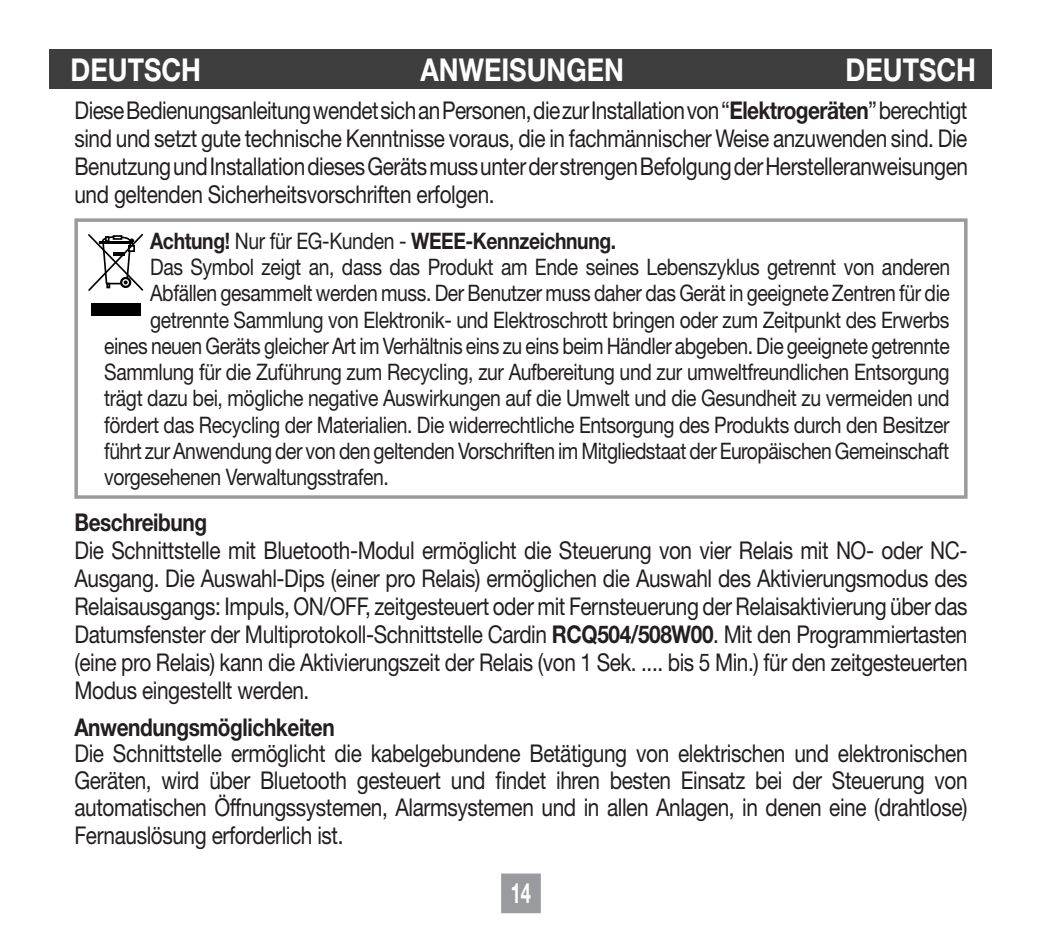
<style>
.page{position:relative;width:1042px;height:943px;background:#fff}
.page>*{position:absolute;margin:0;border:0;box-sizing:border-box;transform-origin:0 0}
.t1{font:700 31.5px "Helvetica Neue LT Std";color:#fff;scale:.85 1}
.t2{font:700 28px "Helvetica Neue LT Std";color:#fff;scale:.65 1}
.t3{font:24.5px/28px "Helvetica Neue LT Std";letter-spacing:-.02em;color:#231f20;text-align:justify;scale:.85 1}
.t4{font:700 24.5px "Helvetica Neue LT Std";letter-spacing:-.02em;color:#231f20;scale:.85 1}
.t5{font:22.75px "Helvetica Neue LT Std";letter-spacing:-.02em;color:#231f20;scale:.85 1}
.t6{font:700 22.75px "Helvetica Neue LT Std";letter-spacing:-.02em;color:#231f20;scale:.85 1}
.s1{font-weight:700}
.s2{font-weight:400}
</style>
<div class="page">
<div style="left:501px;top:873px;width:40px;height:40px;background:#999b9e;border:4px solid #999b9e"></div>
<div style="left:74px;top:218px;width:893px;height:281px;border:4px solid #999b9e"></div>
<svg style="left:88px;top:234px;width:56px;height:82px"></svg>
<div style="left:50px;top:50px;width:942px;height:39px;background:#3e3e3f"></div>
<p class="t1" style="left:71px;top:50px;width:155px">DEUTSCH</p>
<p class="t1" style="left:420px;top:50px;width:241px">ANWEISUNGEN</p>
<p class="t1" style="left:845px;top:50px;width:155px">DEUTSCH</p>
<p class="t3" style="left:74px;top:96px;width:1052px">Diese Bedienungsanleitung wendet sich an Personen, die zur Installation von “<span class="s1">Elektrogeräten</span>” berechtigt sind und setzt gute technische Kenntnisse voraus, die in fachmännischer Weise anzuwenden sind. Die Benutzung und Installation dieses Geräts muss unter der strengen Befolgung der Herstelleranweisungen und geltenden Sicherheitsvorschriften erfolgen.</p>
<p class="t6" style="left:150px;top:227px;width:550px">Achtung! <span class="s2">Nur für EG-Kunden -</span> WEEE-Kennzeichnung.</p>
<p class="t5" style="left:150px;top:253px;width:942px">Das Symbol zeigt an, dass das Produkt am Ende seines Lebenszyklus getrennt von anderen</p>
<p class="t5" style="left:150px;top:280px;width:942px">Abfällen gesammelt werden muss. Der Benutzer muss daher das Gerät in geeignete Zentren für die</p>
<p class="t5" style="left:150px;top:306px;width:942px">getrennte Sammlung von Elektronik- und Elektroschrott bringen oder zum Zeitpunkt des Erwerbs</p>
<p class="t5" style="left:104px;top:332px;width:996px">eines neuen Geräts gleicher Art im Verhältnis eins zu eins beim Händler abgeben. Die geeignete getrennte</p>
<p class="t5" style="left:104px;top:358px;width:996px">Sammlung für die Zuführung zum Recycling, zur Aufbereitung und zur umweltfreundlichen Entsorgung</p>
<p class="t5" style="left:104px;top:385px;width:996px">trägt dazu bei, mögliche negative Auswirkungen auf die Umwelt und die Gesundheit zu vermeiden und</p>
<p class="t5" style="left:104px;top:411px;width:996px">fördert das Recycling der Materialien. Die widerrechtliche Entsorgung des Produkts durch den Besitzer</p>
<p class="t5" style="left:104px;top:437px;width:995px">führt zur Anwendung der von den geltenden Vorschriften im Mitgliedstaat der Europäischen Gemeinschaft</p>
<p class="t5" style="left:104px;top:463px;width:336px">vorgesehenen Verwaltungsstrafen.</p>
<p class="t4" style="left:74px;top:507px;width:158px">Beschreibung</p>
<p class="t3" style="left:74px;top:536px;width:1052px">Die Schnittstelle mit Bluetooth-Modul ermöglicht die Steuerung von vier Relais mit NO- oder NC-Ausgang. Die Auswahl-Dips (einer pro Relais) ermöglichen die Auswahl des Aktivierungsmodus des Relaisausgangs: Impuls, ON/OFF, zeitgesteuert oder mit Fernsteuerung der Relaisaktivierung über das Datumsfenster der Multiprotokoll-Schnittstelle Cardin <span class="s1">RCQ504/508W00</span>. Mit den Programmiertasten (eine pro Relais) kann die Aktivierungszeit der Relais (von 1 Sek. .... bis 5 Min.) für den zeitgesteuerten Modus eingestellt werden.</p>
<p class="t4" style="left:74px;top:711px;width:308px">Anwendungsmöglichkeiten</p>
<p class="t3" style="left:74px;top:739px;width:1052px;line-height:26.9px">Die Schnittstelle ermöglicht die kabelgebundene Betätigung von elektrischen und elektronischen Geräten, wird über Bluetooth gesteuert und findet ihren besten Einsatz bei der Steuerung von automatischen Öffnungssystemen, Alarmsystemen und in allen Anlagen, in denen eine (drahtlose)<br>Fernauslösung erforderlich ist.</p>
<p class="t2" style="left:511px;top:876px;width:33px">14</p>
</div>
